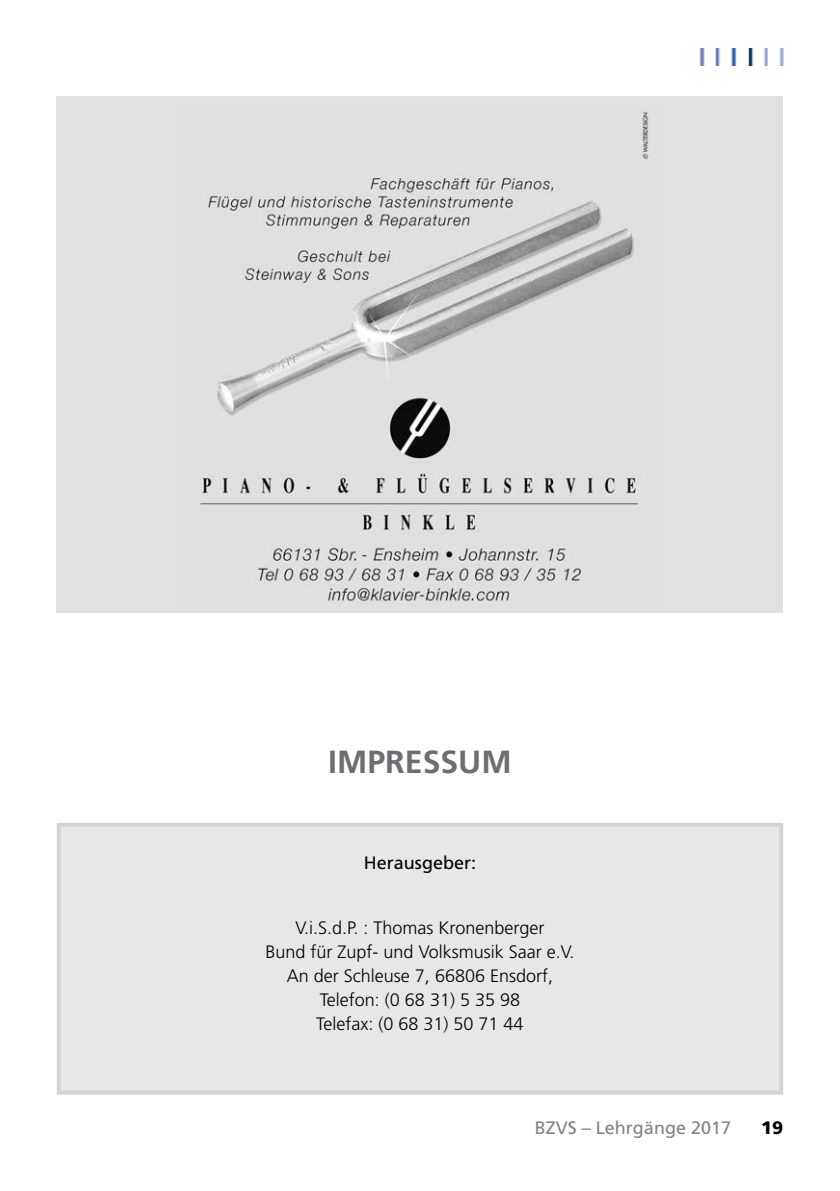
<style>
.page{position:relative;width:840px;height:1191px;background:#fff}
.page>*{position:absolute;margin:0;border:0;box-sizing:border-box;transform-origin:0 0}
.t1{font:700 32px "Frutiger LT Std";color:#6d6e71}
.t2{font:300 18px/24px "Frutiger LT Std";color:#000;text-align:center}
.t3{font:18px "Frutiger LT Std";color:#808285}
.t4{font:18px "Frutiger LT Std";color:#000}
.t5{font:900 18px "Frutiger LT Std";color:#000}
</style>
<div class="page">
<img style="left:699px;top:49px;width:85px;height:16px">
<div style="left:57px;top:96px;width:725px;height:517px;background:#e0e1e2"></div>
<img style="left:200px;top:111px;width:449px;height:491px">
<div style="left:59px;top:824px;width:721px;height:268px;background:#e6e7e8"></div>
<div style="left:57px;top:822px;width:725px;height:272px;border:4px solid #d1d3d4"></div>
<h1 class="t1" style="left:328px;top:742px;width:185px">IMPRESSUM</h1>
<p class="t4" style="left:364px;top:851px;width:114px">Herausgeber:</p>
<p class="t2" style="left:265px;top:915px;width:310px">V.i.S.d.P. : Thomas Kronenberger<br>Bund für Zupf- und Volksmusik Saar e.V.<br>An der Schleuse 7, 66806 Ensdorf,<br>Telefon: (0 68 31) 5 35 98<br>Telefax: (0 68 31) 50 71 44</p>
<p class="t3" style="left:534px;top:1117px;width:198px">BZVS – Lehrgänge 2017</p>
<p class="t5" style="left:760px;top:1117px;width:24px">19</p>
</div>
